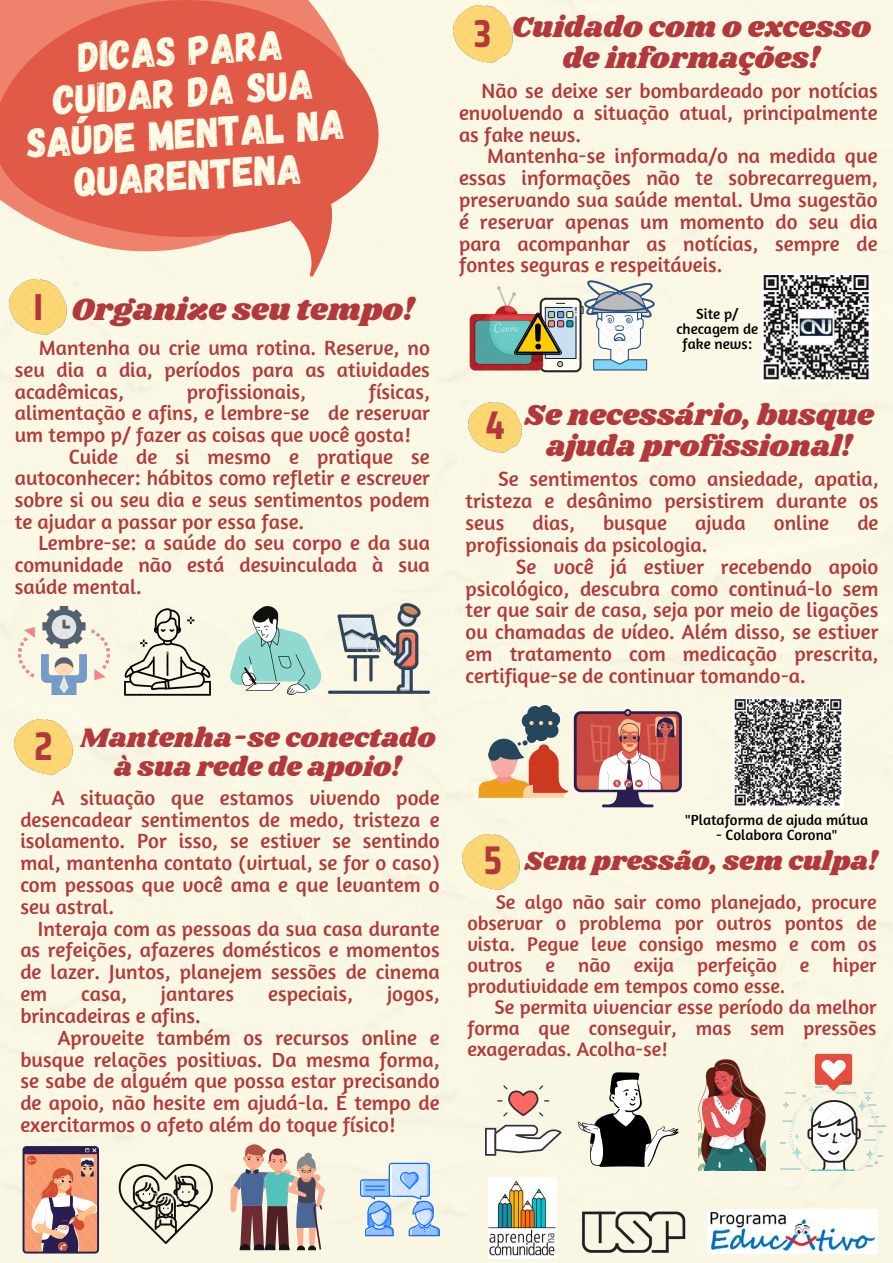
<style>
.page{position:relative;width:893px;height:1263px;background:#faf8e4}
.page>*{position:absolute;margin:0;border:0;box-sizing:border-box;transform-origin:0 0}
.t1{font:41.55px/41.6px "Gagalin";color:#fefce6;text-align:center}
.t2{font:700 40.05px "Saira Condensed";color:#b3383c}
.t3{font:40.05px "Squada One";color:#b3383c}
.t4{font:700 38.92px "Saira Condensed";color:#b3383c}
.t5{font:31.5px "Shrikhand";color:#b3383c}
.t6{font:30px/31.1px "Shrikhand";color:#b3383c;text-align:center}
.t7{font:27.75px/28.8px "Shrikhand";color:#b3383c;text-align:center}
.t8{font:27.15px "Shrikhand";color:#b3383c}
.t9{font:21px/21.8px "Amaranth";color:#b3383c;text-align:justify}
.t10{font:20.25px/21px "Amaranth";color:#b3383c;text-align:justify}
.t11{font:15px/15.1px "Amaranth";color:#000;text-align:center}
</style>
<div class="page">
<img style="left:10px;top:279px;width:57px;height:56px">
<img style="left:453px;top:5px;width:59px;height:57px">
<img style="left:15px;top:719px;width:57px;height:55px">
<img style="left:469px;top:402px;width:53px;height:51px">
<svg style="left:0;top:0;width:379px;height:277px;background:#e67e6b"></svg>
<img style="left:462px;top:834px;width:57px;height:55px">
<img style="left:488px;top:1177px;width:68px;height:81px">
<img style="left:577px;top:1209px;width:111px;height:47px">
<img style="left:708px;top:1209px;width:170px;height:44px">
<img style="left:19px;top:606px;width:90px;height:89px">
<img style="left:328px;top:603px;width:101px;height:91px">
<img style="left:122px;top:606px;width:91px;height:91px">
<svg style="left:230px;top:603px;width:91px;height:92px;background:#bbd9cd"></svg>
<svg style="left:23px;top:1146px;width:76px;height:107px;background:#bf8679"></svg>
<svg style="left:574px;top:709px;width:108px;height:98px;background:#c27f7d"></svg>
<img style="left:360px;top:1160px;width:80px;height:80px">
<svg style="left:230px;top:1141px;width:95px;height:109px;background:#aca19c"></svg>
<img style="left:118px;top:1146px;width:100px;height:100px">
<img style="left:769px;top:1074px;width:124px;height:96px">
<img style="left:698px;top:1059px;width:67px;height:111px">
<svg style="left:577px;top:1072px;width:101px;height:96px;background:#b0afa4"></svg>
<img style="left:813px;top:1053px;width:40px;height:39px">
<svg style="left:485px;top:1125px;width:76px;height:31px"></svg>
<svg style="left:497px;top:1085px;width:52px;height:31px;background:#e2bcae"></svg>
<img style="left:457px;top:279px;width:98px;height:98px">
<svg style="left:514px;top:298px;width:48px;height:74px;background:#a49774"></svg>
<img style="left:562px;top:268px;width:115px;height:115px">
<svg style="left:478px;top:704px;width:90px;height:94px;background:#c9ab94"></svg>
<img style="left:761px;top:273px;width:110px;height:109px">
<img style="left:732px;top:697px;width:111px;height:112px">
<h1 class="t1" style="left:20px;top:39px;width:320px;rotate:-4deg">dicas para cuidar da sua saúde mental na quarentena</h1>
<h3 class="t4" style="left:474px;top:3px;width:19px">3</h3>
<h3 class="t6" style="left:512px;top:13px;width:361px">Cuidado com o excesso de informações!</h3>
<p class="t9" style="left:459px;top:79px;width:420px;text-indent:23px">Não se deixe ser bombardeado por notícias envolvendo a situação atual, principalmente as fake news.</p>
<p class="t9" style="left:459px;top:145px;width:420px;text-indent:28px">Mantenha-se informada/o na medida que essas informações não te sobrecarreguem, preservando sua saúde mental. Uma sugestão é reservar apenas um momento do seu dia para acompanhar as notícias, sempre de fontes seguras e respeitáveis.</p>
<h2 class="t3" style="left:33px;top:285px;width:12px">1</h2>
<h3 class="t5" style="left:71px;top:287px;width:345px">Organize seu tempo!</h3>
<p class="t11" style="left:676px;top:306px;width:83px">Site p/ checagem de fake news:</p>
<p class="t9" style="left:15px;top:337px;width:417px;text-indent:24px">Mantenha ou crie uma rotina. Reserve, no seu dia a dia, períodos para as atividades acadêmicas,</p>
<p class="t9" style="left:187px;top:380px;width:121px">profissionais,</p>
<p class="t9" style="left:369px;top:380px;width:62px">físicas,</p>
<p class="t9" style="left:15px;top:402px;width:417px">alimentação e afins, e lembre-se de reservar</p>
<p class="t9" style="left:15px;top:423px;width:397px">um tempo p/ fazer as coisas que você gosta!</p>
<p class="t9" style="left:69px;top:445px;width:362px">Cuide de si mesmo e pratique se</p>
<p class="t9" style="left:15px;top:467px;width:417px">autoconhecer: hábitos como refletir e escrever</p>
<p class="t9" style="left:15px;top:488px;width:417px">sobre si ou seu dia e seus sentimentos podem</p>
<p class="t9" style="left:15px;top:510px;width:291px">te ajudar a passar por essa fase.</p>
<p class="t9" style="left:39px;top:532px;width:393px">Lembre-se: a saúde do seu corpo e da sua</p>
<p class="t9" style="left:15px;top:553px;width:416px">comunidade não está desvinculada à sua</p>
<p class="t9" style="left:15px;top:575px;width:129px">saúde mental.</p>
<h3 class="t6" style="left:524px;top:400px;width:351px">Se necessário, busque ajuda profissional!</h3>
<h2 class="t2" style="left:486px;top:394px;width:20px">4</h2>
<p class="t9" style="left:465px;top:468px;width:414px;text-indent:33px">Se sentimentos como ansiedade, apatia, tristeza e desânimo persistirem durante os seus</p>
<p class="t9" style="left:532px;top:511px;width:44px">dias,</p>
<p class="t9" style="left:603px;top:511px;width:66px">busque</p>
<p class="t9" style="left:695px;top:511px;width:52px">ajuda</p>
<p class="t9" style="left:774px;top:511px;width:57px">online</p>
<p class="t9" style="left:857px;top:511px;width:23px">de</p>
<p class="t9" style="left:465px;top:533px;width:243px">profissionais da psicologia.</p>
<p class="t9" style="left:516px;top:555px;width:364px">Se você já estiver recebendo apoio</p>
<p class="t9" style="left:465px;top:577px;width:414px">psicológico, descubra como continuá-lo sem</p>
<p class="t9" style="left:465px;top:599px;width:414px">ter que sair de casa, seja por meio de ligações</p>
<p class="t9" style="left:465px;top:620px;width:414px">ou chamadas de vídeo. Além disso, se estiver</p>
<p class="t9" style="left:465px;top:642px;width:414px">em tratamento com medicação prescrita,</p>
<p class="t9" style="left:465px;top:664px;width:341px">certifique-se de continuar tomando-a.</p>
<h2 class="t2" style="left:34px;top:715px;width:20px">2</h2>
<h3 class="t7" style="left:80px;top:725px;width:357px">Mantenha-se conectado à sua rede de apoio!</h3>
<p class="t9" style="left:20px;top:786px;width:421px;text-indent:31px">A situação que estamos vivendo pode desencadear sentimentos de medo, tristeza e isolamento. Por isso, se estiver se sentindo mal, mantenha contato (virtual, se for o caso) com pessoas que você ama e que levantem o seu astral.</p>
<p class="t9" style="left:20px;top:917px;width:421px;text-indent:18px">Interaja com as pessoas da sua casa durante as refeições, afazeres domésticos e momentos de lazer. Juntos, planejem sessões de cinema em</p>
<p class="t9" style="left:81px;top:982px;width:47px">casa,</p>
<p class="t9" style="left:161px;top:982px;width:75px">jantares</p>
<p class="t9" style="left:268px;top:982px;width:87px">especiais,</p>
<p class="t9" style="left:387px;top:982px;width:54px">jogos,</p>
<p class="t9" style="left:20px;top:1004px;width:182px">brincadeiras e afins.</p>
<p class="t9" style="left:58px;top:1026px;width:383px">Aproveite também os recursos online e</p>
<p class="t9" style="left:20px;top:1048px;width:421px">busque relações positivas. Da mesma forma,</p>
<p class="t9" style="left:20px;top:1069px;width:421px">se sabe de alguém que possa estar precisando</p>
<p class="t9" style="left:20px;top:1091px;width:421px">de apoio, não hesite em ajudá-la. É tempo de</p>
<p class="t9" style="left:20px;top:1113px;width:377px">exercitarmos o afeto além do toque físico!</p>
<h2 class="t2" style="left:484px;top:828px;width:20px">5</h2>
<p class="t11" style="left:685px;top:812px;width:184px">"Plataforma de ajuda mútua</p>
<p class="t11" style="left:716px;top:827px;width:123px">- Colabora Corona"</p>
<p class="t8" style="left:524px;top:842px;width:355px">Sem pressão, sem culpa!</p>
<p class="t10" style="left:467px;top:891px;width:411px;text-indent:28px">Se algo não sair como planejado, procure observar o problema por outros pontos de vista. Pegue leve consigo mesmo e com os outros e não exija perfeição e hiper produtividade em tempos como esse.</p>
<p class="t10" style="left:467px;top:996px;width:411px;text-indent:27px">Se permita vivenciar esse período da melhor forma que conseguir, mas sem pressões exageradas. Acolha-se!</p>
</div>
